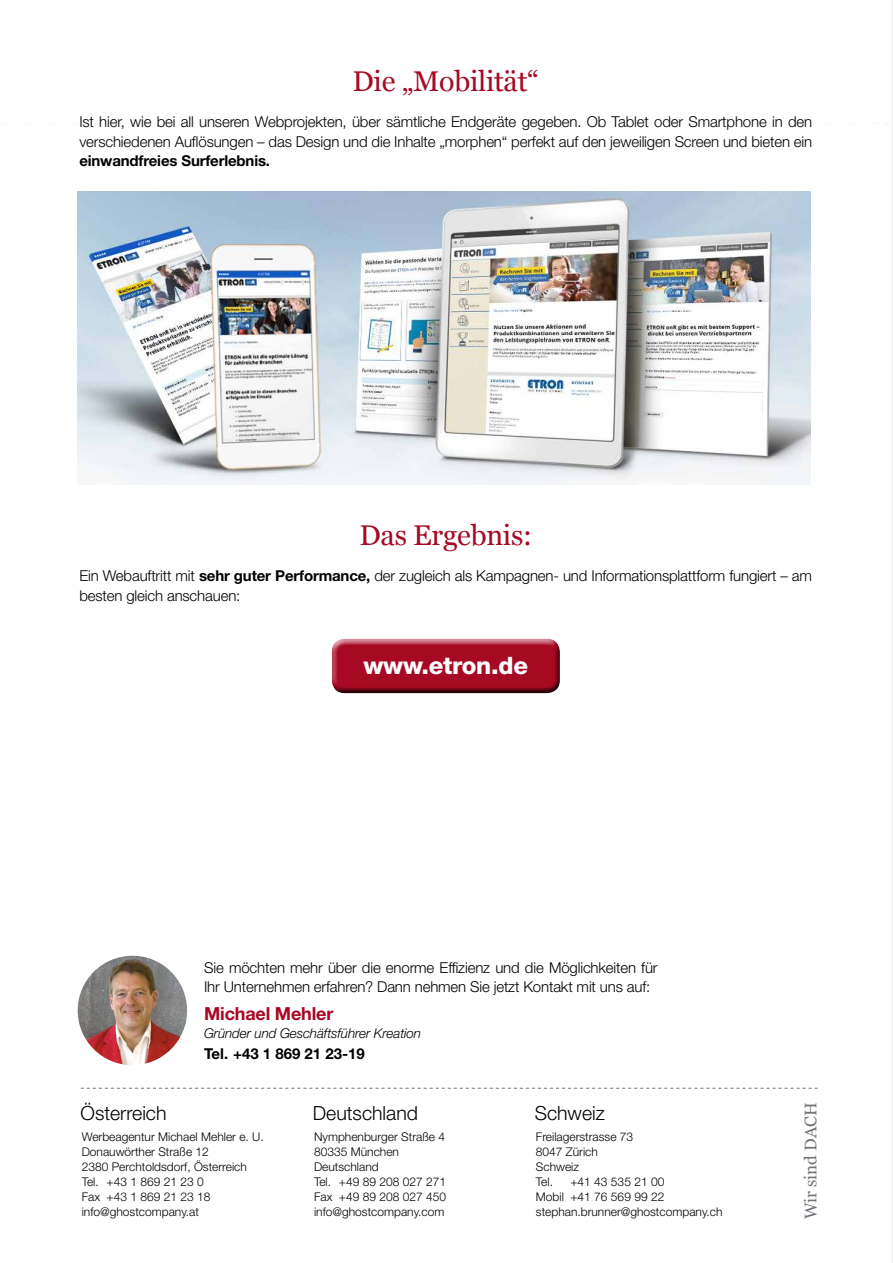
<style>
.page{position:relative;width:893px;height:1263px;background:#fff}
.page>*{position:absolute;margin:0;border:0;box-sizing:border-box;transform-origin:0 0}
.t1{font:28.5px "Georgia";letter-spacing:-.01em;color:#a70822}
.t2{font:800 24px "Helvetica Neue LT Std";letter-spacing:-.01em;color:#fff}
.t3{font:300 19.5px "Helvetica Neue LT Std";color:#000}
.t4{font:700 18px "Helvetica Neue LT Std";letter-spacing:-.01em;color:#a70822}
.t5{font:16.95px "Georgia";color:#707579}
.t6{font:300 15px/19.5px "Helvetica Neue LT Std";letter-spacing:-.01em;color:#000}
.t7{font:700 15px "Helvetica Neue LT Std";letter-spacing:-.01em;color:#000}
.t8{font:italic 300 13.5px "Helvetica Neue LT Std";letter-spacing:-.01em;color:#000}
.t9{font:300 12px/15px "Helvetica Neue LT Std";color:#000}
.s1{font-weight:700}
</style>
<div class="page">
<hr style="left:891px;top:0;width:2px;height:1263px;background:#f5f5f5">
<svg style="left:81px;top:1088px;width:736px;height:1px"></svg>
<img style="left:78px;top:956px;width:109px;height:109px;border-radius:55px">
<img style="left:78px;top:192px;width:733px;height:293px">
<div style="left:330px;top:636px;width:231px;height:51px;background:#fff;opacity:.75"></div>
<div style="left:330px;top:641px;width:231px;height:53px;background:#000;opacity:.75"></div>
<h1 class="t1" style="left:353px;top:60px;width:188px">Die „Mobilität“</h1>
<p class="t6" style="left:79px;top:112px;width:734px">Ist hier, wie bei all unseren Webprojekten, über sämtliche Endgeräte gegeben. Ob Tablet oder Smartphone in den verschiedenen Auflösungen – das Design und die Inhalte „morphen“ perfekt auf den jeweiligen Screen und bieten ein</p>
<p class="t7" style="left:79px;top:152px;width:192px">einwandfreies Surferlebnis.</p>
<h1 class="t1" style="left:360px;top:514px;width:174px">Das Ergebnis:</h1>
<p class="t6" style="left:79px;top:566px;width:734px">Ein Webauftritt mit <span class="s1">sehr guter Performance,</span> der zugleich als Kampagnen- und Informationsplattform fungiert – am besten gleich anschauen:</p>
<h2 class="t2" style="left:363px;top:651px;width:166px">www.etron.de</h2>
<h3 class="t3" style="left:81px;top:1101px;width:87px">Österreich</h3>
<p class="t6" style="left:204px;top:957px;width:455px">Sie möchten mehr über die enorme Effizienz und die Möglichkeiten für<br>Ihr Unternehmen erfahren? Dann nehmen Sie jetzt Kontakt mit uns auf:</p>
<p class="t4" style="left:204px;top:1003px;width:131px">Michael Mehler</p>
<p class="t8" style="left:204px;top:1025px;width:219px">Gründer und Geschäftsführer Kreation</p>
<p class="t7" style="left:204px;top:1045px;width:162px">Tel. +43 1 869 21 23-19</p>
<h3 class="t3" style="left:313px;top:1101px;width:107px">Deutschland</h3>
<h3 class="t3" style="left:535px;top:1101px;width:72px">Schweiz</h3>
<p class="t9" style="left:82px;top:1129px;width:184px">Werbeagentur Michael Mehler e. U.<br>Donauwörther Straße 12<br>2380 Perchtoldsdorf, Österreich<br>Tel. +43 1 869 21 23 0<br>Fax +43 1 869 21 23 18 info@ghostcompany.at</p>
<p class="t9" style="left:314px;top:1129px;width:134px">Nymphenburger Straße 4<br>80335 München<br>Deutschland<br>Tel. +49 89 208 027 271<br>Fax +49 89 208 027 450 info@ghostcompany.com</p>
<p class="t9" style="left:536px;top:1129px;width:99px">Freilagerstrasse 73<br>8047 Zürich<br>Schweiz<br>Tel.</p>
<p class="t9" style="left:536px;top:1174px;width:188px;text-indent:34px">+41 43 535 21 00<br>Mobil +41 76 569 99 22 stephan.brunner@ghostcompany.ch</p>
<p class="t5" style="left:798px;top:1219px;width:118px;rotate:-90deg">Wir sind DACH</p>
</div>
